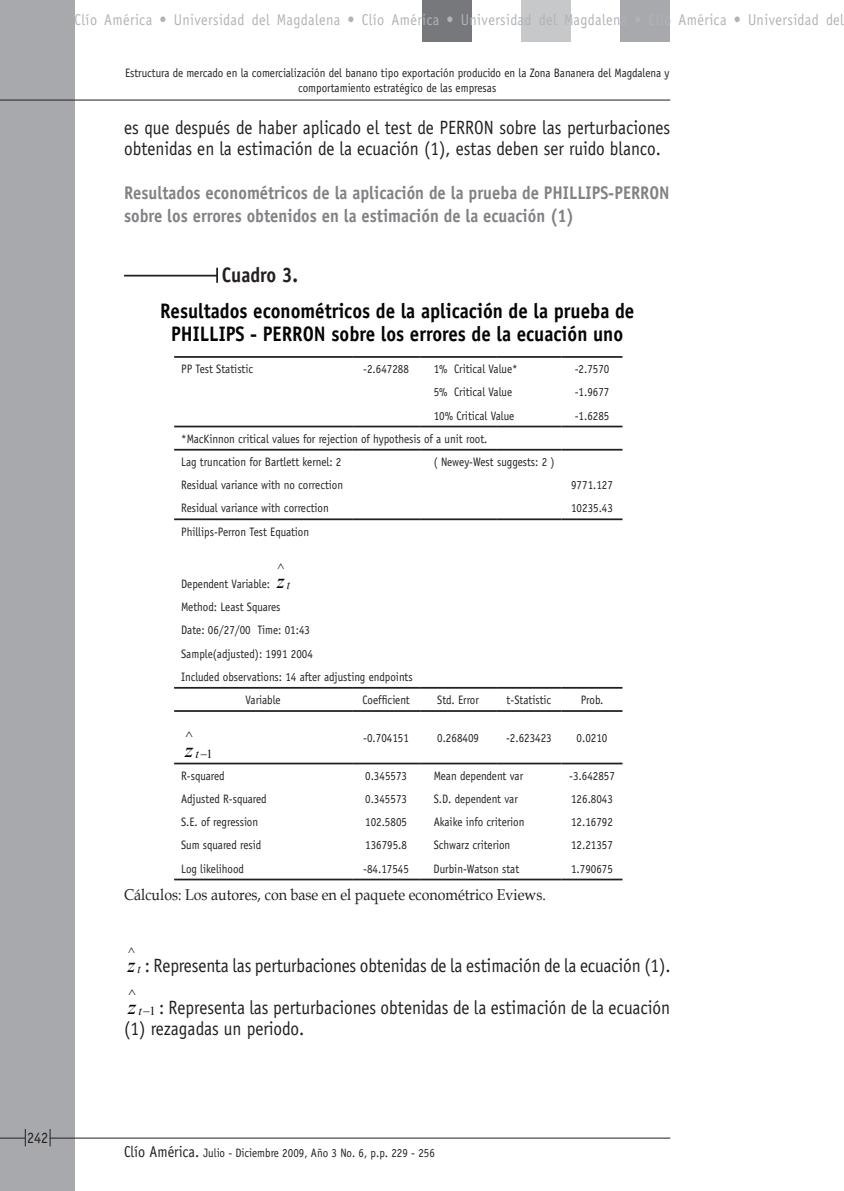
<style>
.page{position:relative;width:844px;height:1191px;background:#fff}
.page>*{position:absolute;margin:0;border:0;box-sizing:border-box;transform-origin:0 0}
.t1{font:700 21px/23.1px "Officina Sans";color:#040503;text-align:center;scale:.9 1}
.t2{font:700 21px "Officina Sans";color:#231f20;scale:.9 1}
.t3{font:italic 21px "Times New Roman";color:#040503}
.t4{font:19.25px/21px "Officina Sans";color:#231f20;scale:.9 1}
.t5{font:700 18.38px/23.1px "Officina Sans";color:#808285;scale:.9 1}
.t6{font:15.75px "Officina Sans";letter-spacing:.03em;color:#b2b3b7;scale:.9 1}
.t7{font:15.75px "Book Antiqua";color:#231f20;scale:.9 1}
.t8{font:15.75px "Officina Sans";color:#231f20;scale:.9 1}
.t9{font:12.25px/14.7px "Officina Sans";color:#231f20;text-align:center;scale:.9 1}
.t10{font:12.25px "Times New Roman";color:#040503}
.s1{font-family:"Times New Roman";font-style:italic;font-size:21px;color:#040503}
.s2{font-family:"Times New Roman";font-style:italic;color:#040503}
.s3{font-size:12.25px}
.s4{font-family:"Times New Roman";font-style:italic;font-size:12.25px;color:#040503}
.s5{font-size:15.75px}
</style>
<div class="page">
<div style="left:0;top:0;width:74px;height:1191px;background:#a8a9ad"></div>
<hr style="left:50px;top:1137px;width:620px;height:1px;background:#231f20">
<div style="left:422px;top:0;width:49px;height:41px;background:#76787b"></div>
<div style="left:620px;top:0;width:50px;height:41px;background:#a8a9ad"></div>
<div style="left:521px;top:0;width:49px;height:41px;background:#c7c8ca"></div>
<svg style="left:50px;top:1129px;width:1px;height:17px"></svg>
<svg style="left:0;top:1129px;width:26px;height:17px"></svg>
<hr style="left:0;top:100px;width:670px;height:1px;background:#231f20">
<hr style="left:174px;top:518px;width:178px;height:2px;background:#231f20">
<hr style="left:352px;top:518px;width:68px;height:2px;background:#231f20">
<hr style="left:420px;top:518px;width:76px;height:2px;background:#231f20">
<hr style="left:496px;top:518px;width:65px;height:2px;background:#231f20">
<hr style="left:561px;top:518px;width:61px;height:2px;background:#231f20">
<hr style="left:174px;top:687px;width:178px;height:1px;background:#231f20">
<hr style="left:352px;top:687px;width:68px;height:1px;background:#231f20">
<hr style="left:420px;top:687px;width:76px;height:1px;background:#231f20">
<hr style="left:496px;top:687px;width:65px;height:1px;background:#231f20">
<hr style="left:561px;top:687px;width:61px;height:1px;background:#231f20">
<hr style="left:174px;top:710px;width:178px;height:2px;background:#231f20">
<hr style="left:352px;top:710px;width:68px;height:2px;background:#231f20">
<hr style="left:420px;top:710px;width:76px;height:2px;background:#231f20">
<hr style="left:496px;top:710px;width:65px;height:2px;background:#231f20">
<hr style="left:561px;top:710px;width:61px;height:2px;background:#231f20">
<hr style="left:174px;top:762px;width:178px;height:2px;background:#231f20">
<hr style="left:352px;top:762px;width:68px;height:2px;background:#231f20">
<hr style="left:420px;top:762px;width:76px;height:2px;background:#231f20">
<hr style="left:496px;top:762px;width:65px;height:2px;background:#231f20">
<hr style="left:561px;top:762px;width:61px;height:2px;background:#231f20">
<hr style="left:174px;top:878px;width:178px;height:2px;background:#231f20">
<hr style="left:352px;top:878px;width:68px;height:2px;background:#231f20">
<hr style="left:420px;top:878px;width:76px;height:2px;background:#231f20">
<hr style="left:496px;top:878px;width:65px;height:2px;background:#231f20">
<hr style="left:561px;top:878px;width:61px;height:2px;background:#231f20">
<hr style="left:174px;top:356px;width:178px;height:2px;background:#231f20">
<hr style="left:352px;top:356px;width:68px;height:2px;background:#231f20">
<hr style="left:420px;top:356px;width:76px;height:2px;background:#231f20">
<hr style="left:496px;top:356px;width:65px;height:2px;background:#231f20">
<hr style="left:561px;top:356px;width:61px;height:2px;background:#231f20">
<hr style="left:174px;top:425px;width:178px;height:2px;background:#231f20">
<hr style="left:352px;top:425px;width:68px;height:2px;background:#231f20">
<hr style="left:420px;top:425px;width:76px;height:2px;background:#231f20">
<hr style="left:496px;top:425px;width:65px;height:2px;background:#231f20">
<hr style="left:561px;top:425px;width:61px;height:2px;background:#231f20">
<hr style="left:174px;top:449px;width:178px;height:1px;background:#231f20">
<hr style="left:352px;top:449px;width:68px;height:1px;background:#231f20">
<hr style="left:420px;top:449px;width:76px;height:1px;background:#231f20">
<hr style="left:496px;top:449px;width:65px;height:1px;background:#231f20">
<hr style="left:561px;top:449px;width:61px;height:1px;background:#231f20">
<hr style="left:124px;top:275px;width:93px;height:1px;background:#231f20">
<svg style="left:216px;top:268px;width:2px;height:15px"></svg>
<p class="t6" style="left:74px;top:11px;width:856px">Clío América • Universidad del Magdalena • Clío América • Universidad del Magdalena • Clío América • Universidad del</p>
<p class="t9" style="left:125px;top:66px;width:606px">Estructura de mercado en la comercialización del banano tipo exportación producido en la Zona Bananera del Magdalena y comportamiento estratégico de las empresas</p>
<h2 class="t4" style="left:124px;top:117px;width:608px">es que después de haber aplicado el test de PERRON sobre las perturbaciones obtenidas en la estimación de la ecuación (1), estas deben ser ruido blanco.</h2>
<h3 class="t5" style="left:124px;top:181px;width:607px">Resultados econométricos de la aplicación de la prueba de PHILLIPS-PERRON sobre los errores obtenidos en la estimación de la ecuación (1)</h3>
<h1 class="t2" style="left:222px;top:262px;width:86px">Cuadro 3.</h1>
<h1 class="t1" style="left:160px;top:299px;width:528px">Resultados econométricos de la aplicación de la prueba de<br>PHILLIPS - PERRON sobre los errores de la ecuación uno</h1>
<p class="t9" style="left:181px;top:362px;width:81px">PP Test Statistic</p>
<p class="t9" style="left:363px;top:362px;width:52px">-2.647288</p>
<p class="t9" style="left:433px;top:362px;width:95px">1% Critical Value*</p>
<p class="t9" style="left:574px;top:362px;width:40px">-2.7570</p>
<p class="t9" style="left:433px;top:385px;width:89px">5% Critical Value</p>
<p class="t9" style="left:574px;top:385px;width:40px">-1.9677</p>
<p class="t9" style="left:433px;top:408px;width:91px">10% Critical Value</p>
<p class="t9" style="left:574px;top:408px;width:40px">-1.6285</p>
<p class="t9" style="left:181px;top:427px;width:342px;line-height:23.3px;text-align:left">*MacKinnon critical values for rejection of hypothesis of a unit root.<br>Lag truncation for Bartlett kernel: 2</p>
<p class="t9" style="left:433px;top:454px;width:136px">( Newey-West suggests: 2 )</p>
<p class="t9" style="left:181px;top:477px;width:181px">Residual variance with no correction</p>
<p class="t9" style="left:571px;top:477px;width:48px">9771.127</p>
<p class="t9" style="left:181px;top:501px;width:165px">Residual variance with correction</p>
<p class="t9" style="left:571px;top:501px;width:48px">10235.43</p>
<p class="t9" style="left:181px;top:524px;width:144px">Phillips-Perron Test Equation</p>
<p class="t9" style="left:181px;top:576px;width:122px">Dependent Variable: <span class="s1">z</span> <span class="s2">t</span></p>
<p class="t9" style="left:181px;top:600px;width:112px">Method: Least Squares</p>
<p class="t9" style="left:181px;top:623px;width:145px">Date: 06/27/00 Time: 01:43</p>
<p class="t9" style="left:181px;top:646px;width:148px">Sample(adjusted): 1991 2004</p>
<p class="t9" style="left:181px;top:669px;width:259px">Included observations: 14 after adjusting endpoints</p>
<p class="t9" style="left:245px;top:692px;width:41px">Variable</p>
<p class="t9" style="left:362px;top:692px;width:54px">Coefficient</p>
<p class="t9" style="left:437px;top:692px;width:48px">Std. Error</p>
<p class="t9" style="left:506px;top:692px;width:51px">t-Statistic</p>
<p class="t9" style="left:580px;top:692px;width:27px">Prob.</p>
<h1 class="t3" style="left:185px;top:735px;width:15px">z<span class="s3">t</span></h1>
<p class="t10" style="left:200px;top:745px;width:14px">−1</p>
<p class="t9" style="left:363px;top:730px;width:52px">-0.704151</p>
<p class="t9" style="left:437px;top:730px;width:48px">0.268409</p>
<p class="t9" style="left:506px;top:730px;width:52px">-2.623423</p>
<p class="t9" style="left:576px;top:730px;width:36px">0.0210</p>
<p class="t9" style="left:181px;top:768px;width:50px">R-squared</p>
<p class="t9" style="left:365px;top:768px;width:48px">0.345573</p>
<p class="t9" style="left:433px;top:768px;width:101px">Mean dependent var</p>
<p class="t9" style="left:569px;top:768px;width:52px">-3.642857</p>
<p class="t9" style="left:181px;top:791px;width:97px">Adjusted R-squared</p>
<p class="t9" style="left:365px;top:791px;width:48px">0.345573</p>
<p class="t9" style="left:433px;top:791px;width:95px">S.D. dependent var</p>
<p class="t9" style="left:571px;top:791px;width:48px">126.8043</p>
<p class="t9" style="left:181px;top:814px;width:87px">S.E. of regression</p>
<p class="t9" style="left:365px;top:814px;width:48px">102.5805</p>
<p class="t9" style="left:433px;top:814px;width:102px">Akaike info criterion</p>
<p class="t9" style="left:571px;top:814px;width:48px">12.16792</p>
<p class="t9" style="left:181px;top:838px;width:90px">Sum squared resid</p>
<p class="t9" style="left:365px;top:838px;width:48px">136795.8</p>
<p class="t9" style="left:433px;top:838px;width:87px">Schwarz criterion</p>
<p class="t9" style="left:571px;top:838px;width:48px">12.21357</p>
<p class="t9" style="left:181px;top:861px;width:71px">Log likelihood</p>
<p class="t9" style="left:363px;top:861px;width:52px">-84.17545</p>
<p class="t9" style="left:433px;top:861px;width:97px">Durbin-Watson stat</p>
<p class="t9" style="left:571px;top:861px;width:48px">1.790675</p>
<p class="t7" style="left:124px;top:883px;width:470px">Cálculos: Los autores, con base en el paquete econométrico Eviews.</p>
<h2 class="t4" style="left:128px;top:955px;width:604px"><span class="s1">z</span> <span class="s4">t</span> : Representa las perturbaciones obtenidas de la estimación de la ecuación (1).</h2>
<p class="t10" style="left:143px;top:1002px;width:14px">−1</p>
<h2 class="t4" style="left:124px;top:997px;width:608px"><span class="s1">z</span> <span class="s4">t</span> : Representa las perturbaciones obtenidas de la estimación de la ecuación (1) rezagadas un periodo.</h2>
<p class="t8" style="left:27px;top:1128px;width:25px">242</p>
<p class="t9" style="left:124px;top:1145px;width:347px"><span class="s5">Clío América.</span> Julio - Diciembre 2009, Año 3 No. 6, p.p. 229 - 256</p>
</div>
